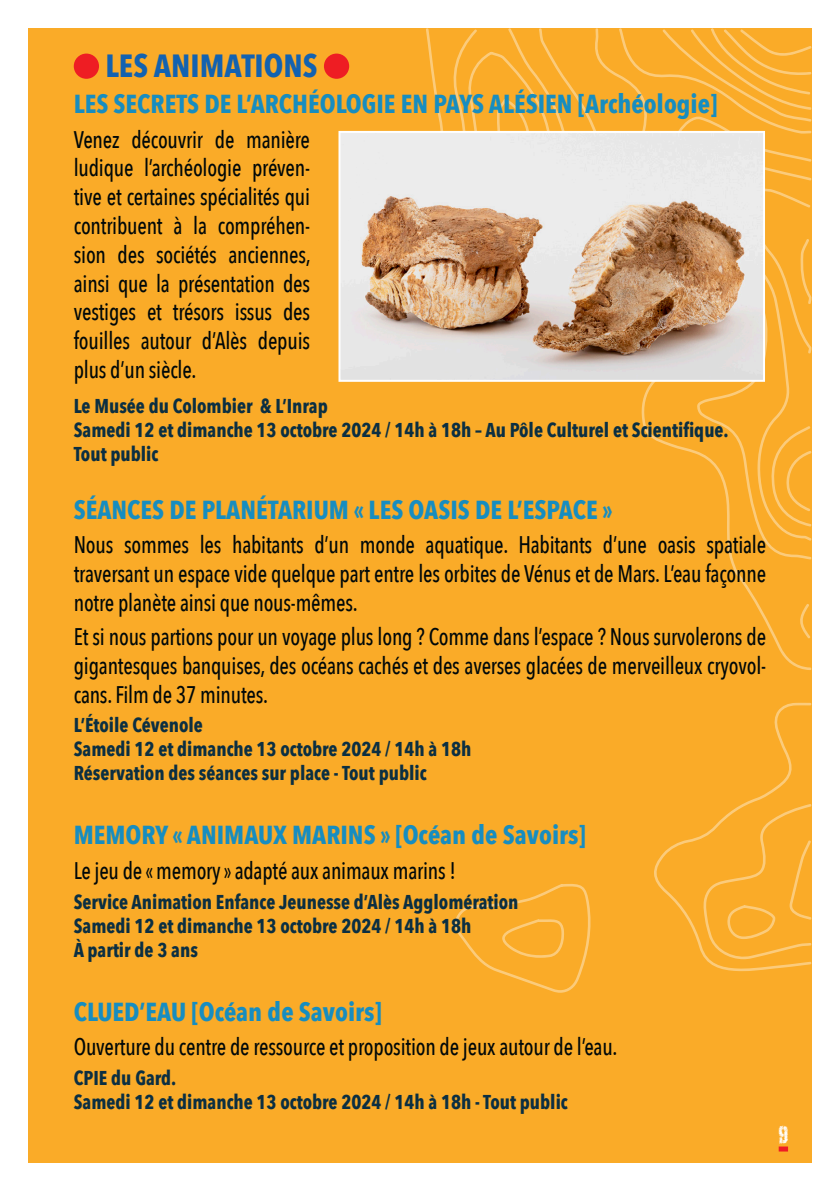
<style>
.page{position:relative;width:840px;height:1191px;background:#fff}
.page>*{position:absolute;margin:0;border:0;box-sizing:border-box;transform-origin:0 0}
.t1{font:700 32px "Avenir Next Condensed";color:#1362b0}
.t2{font:700 26px "Avenir Next Condensed";color:#178dc0}
.t3{font:600 26px "Tripper Rough Pro";color:#fff;scale:.9 1}
.t4{font:500 24px/28.8px "Avenir Next Condensed";letter-spacing:-.01em;color:#000809;text-align:justify;scale:.9 1}
.t5{font:700 20px/24px "Avenir Next Condensed";color:#0b2f42;scale:.95 1}
</style>
<div class="page">
<div style="left:28px;top:28px;width:783px;height:1134px;background:#faab28"></div>
<svg style="left:607px;top:67px;width:204px;height:603px"></svg>
<svg style="left:671px;top:134px;width:140px;height:426px"></svg>
<svg style="left:697px;top:145px;width:114px;height:403px"></svg>
<svg style="left:425px;top:28px;width:182px;height:103px"></svg>
<svg style="left:654px;top:702px;width:157px;height:270px"></svg>
<svg style="left:618px;top:28px;width:193px;height:106px"></svg>
<svg style="left:767px;top:425px;width:44px;height:102px"></svg>
<svg style="left:764px;top:187px;width:47px;height:167px"></svg>
<svg style="left:796px;top:602px;width:15px;height:37px"></svg>
<svg style="left:701px;top:803px;width:110px;height:157px"></svg>
<svg style="left:448px;top:28px;width:126px;height:103px"></svg>
<svg style="left:455px;top:884px;width:136px;height:109px"></svg>
<div style="left:74px;top:54px;width:25px;height:25px;background:#ee1d23;border-radius:50%"></div>
<div style="left:324px;top:54px;width:25px;height:25px;background:#ee1d23;border-radius:50%"></div>
<img style="left:341px;top:134px;width:420px;height:245px">
<div style="left:338px;top:131px;width:426px;height:251px;border:2px solid #fff"></div>
<div style="left:778px;top:1146px;width:9px;height:5px;background:#ee1d23"></div>
<h1 class="t1" style="left:105px;top:47px;width:213px">LES ANIMATIONS</h1>
<p class="t2" style="left:74px;top:88px;width:644px">LES SECRETS DE L’ARCHÉOLOGIE EN PAYS ALÉSIEN [Archéologie]</p>
<p class="t4" style="left:74px;top:125px;width:265px">Venez découvrir de manière ludique l’archéologie préven&shy;tive et certaines spécialités qui contribuent à la compréhen&shy;sion des sociétés anciennes, ainsi que la présentation des vestiges et trésors issus des fouilles autour d’Alès depuis plus d’un siècle.</p>
<p class="t5" style="left:74px;top:393px;width:690px">Le Musée du Colombier &amp; L’Inrap<br>Samedi 12 et dimanche 13 octobre 2024 / 14h à 18h – Au Pôle Culturel et Scientifique.<br>Tout public</p>
<p class="t2" style="left:74px;top:493px;width:540px">SÉANCES DE PLANÉTARIUM « LES OASIS DE L’ESPACE »</p>
<p class="t4" style="left:74px;top:530px;width:770px">Nous sommes les habitants d’un monde aquatique. Habitants d’une oasis spatiale traversant un espace vide quelque part entre les orbites de Vénus et de Mars. L’eau façonne notre planète ainsi que nous-mêmes.</p>
<p class="t4" style="left:74px;top:622px;width:770px">Et si nous partions pour un voyage plus long ? Comme dans l’espace ? Nous survolerons de gigantesques banquises, des océans cachés et des averses glacées de merveilleux cryovol&shy;cans. Film de 37 minutes.</p>
<p class="t5" style="left:74px;top:713px;width:420px">L’Étoile Cévenole<br>Samedi 12 et dimanche 13 octobre 2024 / 14h à 18h<br>Réservation des séances sur place - Tout public</p>
<p class="t2" style="left:74px;top:819px;width:513px">MEMORY « ANIMAUX MARINS » [Océan de Savoirs]</p>
<p class="t4" style="left:74px;top:856px;width:426px">Le jeu de « memory » adapté aux animaux marins !</p>
<p class="t5" style="left:74px;top:889px;width:469px">Service Animation Enfance Jeunesse d’Alès Agglomération<br>Samedi 12 et dimanche 13 octobre 2024 / 14h à 18h<br>À partir de 3 ans</p>
<p class="t2" style="left:74px;top:995px;width:309px">CLUED’EAU [Océan de Savoirs]</p>
<p class="t4" style="left:74px;top:1032px;width:605px">Ouverture du centre de ressource et proposition de jeux autour de l’eau.</p>
<p class="t5" style="left:74px;top:1065px;width:521px">CPIE du Gard.<br>Samedi 12 et dimanche 13 octobre 2024 / 14h à 18h - Tout public</p>
<p class="t3" style="left:778px;top:1113px;width:13px">9</p>
</div>
